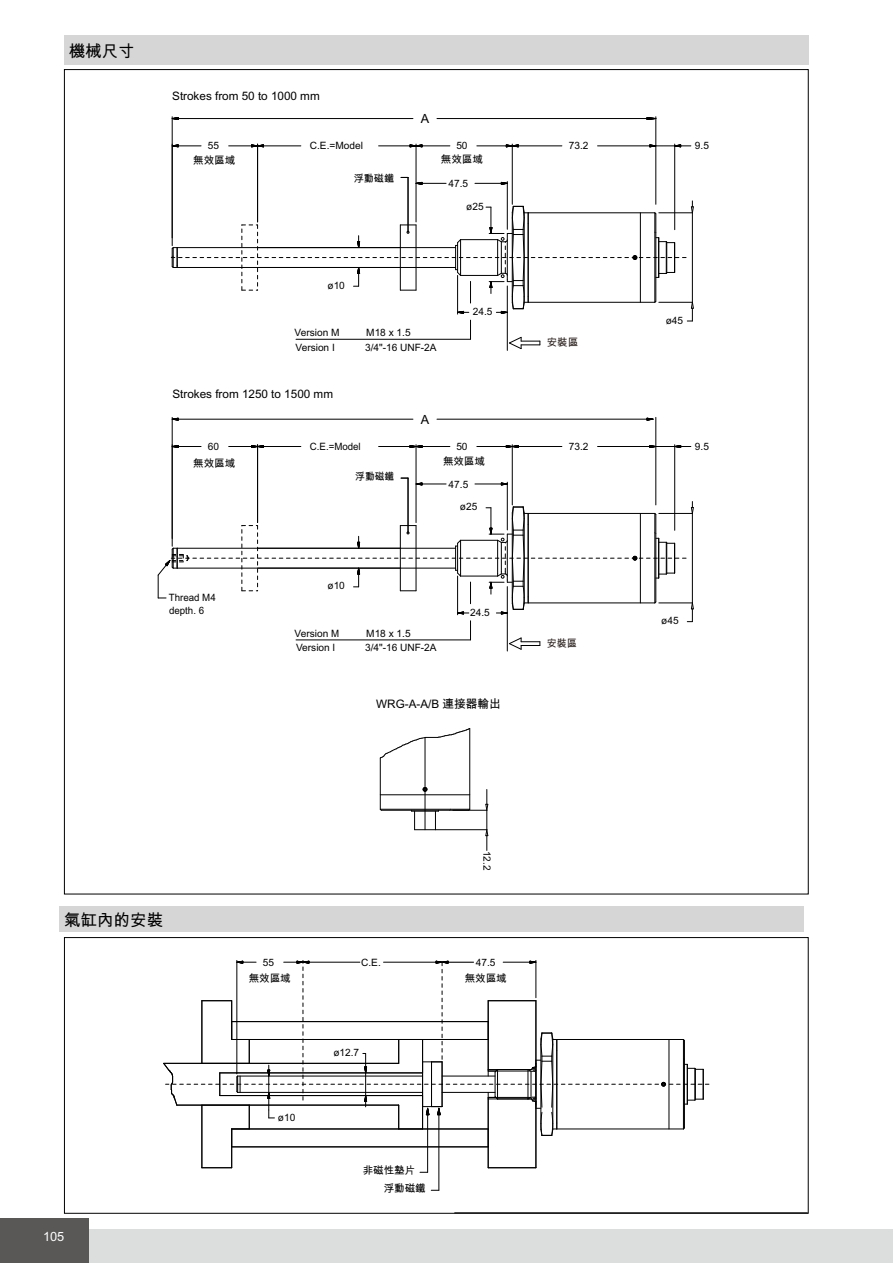
<style>
.page{position:relative;width:893px;height:1263px;background:#fff}
.page>*{position:absolute;margin:0;border:0;box-sizing:border-box;transform-origin:0 0}
.t1{font:16.5px "Arial Unicode MS";color:#000}
.t2{font:12.75px "Arial Unicode MS";color:#fff}
.t3{font:12.6px "Arial Unicode MS";color:#000}
.t4{font:11.7px "Arial Unicode MS";color:#000}
.t5{font:10.5px/18px "Arial Unicode MS";color:#000}
.t6{font:10.5px "Arial Unicode MS";color:#231916}
.t7{font:10.5px "Arial Unicode MS";color:#231916;scale:.96 1}
.t8{font:10.05px "Arial Unicode MS";color:#000}
.t9{font:10.05px "Arial Unicode MS";color:#000;scale:.96 1}
</style>
<div class="page">
<div style="left:64px;top:36px;width:744px;height:29px;background:#d6d6d6"></div>
<div style="left:60px;top:906px;width:744px;height:26px;background:#d6d6d6"></div>
<hr style="left:425px;top:737px;width:1px;height:93px;background:#000">
<hr style="left:178px;top:419px;width:235px;height:1px;background:#000">
<hr style="left:437px;top:419px;width:216px;height:1px;background:#000">
<hr style="left:475px;top:484px;width:32px;height:1px;background:#000">
<hr style="left:264px;top:446px;width:37px;height:1px;background:#000">
<hr style="left:257px;top:445px;width:1px;height:78px;background:#000">
<hr style="left:379px;top:446px;width:31px;height:1px;background:#000">
<hr style="left:416px;top:445px;width:1px;height:78px;background:#000">
<hr style="left:477px;top:446px;width:35px;height:1px;background:#000">
<hr style="left:512px;top:445px;width:1px;height:60px;background:#000">
<hr style="left:507px;top:482px;width:1px;height:48px;background:#000">
<hr style="left:674px;top:445px;width:1px;height:85px;background:#000">
<hr style="left:408px;top:478px;width:1px;height:55px;background:#000">
<hr style="left:172px;top:417px;width:1px;height:121px;background:#000">
<hr style="left:507px;top:587px;width:1px;height:64px;background:#000">
<hr style="left:518px;top:446px;width:44px;height:1px;background:#000">
<hr style="left:598px;top:446px;width:93px;height:1px;background:#000">
<hr style="left:655px;top:417px;width:1px;height:88px;background:#000">
<hr style="left:178px;top:118px;width:235px;height:1px;background:#000">
<hr style="left:437px;top:118px;width:219px;height:1px;background:#000">
<hr style="left:475px;top:183px;width:32px;height:1px;background:#000">
<hr style="left:264px;top:146px;width:37px;height:1px;background:#000">
<hr style="left:257px;top:144px;width:1px;height:78px;background:#000">
<hr style="left:379px;top:146px;width:31px;height:1px;background:#000">
<hr style="left:416px;top:144px;width:1px;height:78px;background:#000">
<hr style="left:477px;top:146px;width:35px;height:1px;background:#000">
<hr style="left:512px;top:144px;width:1px;height:60px;background:#000">
<hr style="left:507px;top:182px;width:1px;height:47px;background:#000">
<hr style="left:674px;top:144px;width:1px;height:86px;background:#000">
<hr style="left:408px;top:177px;width:1px;height:55px;background:#000">
<hr style="left:172px;top:117px;width:1px;height:121px;background:#000">
<hr style="left:507px;top:286px;width:1px;height:64px;background:#000">
<hr style="left:518px;top:146px;width:44px;height:1px;background:#000">
<hr style="left:598px;top:146px;width:93px;height:1px;background:#000">
<hr style="left:655px;top:117px;width:1px;height:87px;background:#000">
<hr style="left:380px;top:758px;width:1px;height:51px;background:#000">
<hr style="left:381px;top:810px;width:69px;height:1px;background:#000">
<svg style="left:411px;top:810px;width:28px;height:20px"></svg>
<hr style="left:435px;top:829px;width:52px;height:1px;background:#000">
<svg style="left:485px;top:789px;width:4px;height:61px"></svg>
<hr style="left:453px;top:810px;width:34px;height:1px;background:#000">
<hr style="left:380px;top:794px;width:90px;height:1px;background:#000">
<hr style="left:380px;top:809px;width:70px;height:1px;background:#000">
<svg style="left:450px;top:808px;width:21px;height:3px"></svg>
<hr style="left:469px;top:728px;width:1px;height:81px;background:#000">
<svg style="left:380px;top:728px;width:90px;height:30px"></svg>
<svg style="left:423px;top:787px;width:4px;height:4px"></svg>
<svg style="left:229px;top:445px;width:35px;height:3px"></svg>
<svg style="left:415px;top:482px;width:31px;height:4px"></svg>
<svg style="left:409px;top:445px;width:41px;height:3px"></svg>
<svg style="left:500px;top:482px;width:8px;height:4px"></svg>
<svg style="left:646px;top:417px;width:8px;height:4px"></svg>
<svg style="left:171px;top:417px;width:8px;height:4px"></svg>
<svg style="left:171px;top:445px;width:30px;height:3px"></svg>
<svg style="left:505px;top:445px;width:14px;height:3px"></svg>
<svg style="left:649px;top:445px;width:8px;height:3px"></svg>
<svg style="left:674px;top:445px;width:8px;height:3px"></svg>
<svg style="left:229px;top:144px;width:35px;height:4px"></svg>
<svg style="left:415px;top:182px;width:31px;height:3px"></svg>
<svg style="left:409px;top:144px;width:41px;height:4px"></svg>
<svg style="left:500px;top:181px;width:8px;height:4px"></svg>
<svg style="left:646px;top:117px;width:11px;height:3px"></svg>
<svg style="left:171px;top:117px;width:8px;height:3px"></svg>
<svg style="left:171px;top:144px;width:30px;height:4px"></svg>
<svg style="left:505px;top:144px;width:14px;height:4px"></svg>
<svg style="left:649px;top:144px;width:8px;height:4px"></svg>
<svg style="left:674px;top:144px;width:8px;height:4px"></svg>
<svg style="left:157px;top:501px;width:537px;height:149px"></svg>
<svg style="left:170px;top:201px;width:524px;height:148px"></svg>
<hr style="left:202px;top:1105px;width:1px;height:63px;background:#000">
<hr style="left:202px;top:1167px;width:30px;height:1px;background:#000">
<hr style="left:231px;top:1129px;width:1px;height:39px;background:#000">
<hr style="left:427px;top:1115px;width:1px;height:57px;background:#000">
<hr style="left:439px;top:1115px;width:1px;height:75px;background:#000">
<hr style="left:536px;top:1001px;width:1px;height:167px;background:#000">
<hr style="left:488px;top:1167px;width:48px;height:1px;background:#000">
<hr style="left:488px;top:1092px;width:1px;height:76px;background:#000">
<svg style="left:163px;top:960px;width:546px;height:187px"></svg>
<hr style="left:454px;top:1212px;width:354px;height:1px;background:#000">
<div style="left:0;top:1229px;width:893px;height:34px;background:#dcdddd"></div>
<div style="left:0;top:1219px;width:89px;height:44px;background:#595857"></div>
<h1 class="t1" style="left:69px;top:45px;width:67px">機械尺寸</h1>
<p class="t4" style="left:172px;top:92px;width:149px">Strokes from 50 to 1000 mm</p>
<p class="t3" style="left:421px;top:114px;width:10px">A</p>
<p class="t8" style="left:208px;top:142px;width:13px">55</p>
<p class="t5" style="left:193px;top:153px;width:43px">無效區域</p>
<p class="t8" style="left:310px;top:142px;width:55px">C.E.=Model</p>
<p class="t8" style="left:354px;top:175px;width:42px">浮動磁鐵</p>
<p class="t8" style="left:456px;top:142px;width:13px">50</p>
<p class="t5" style="left:441px;top:151px;width:43px">無效區域</p>
<p class="t8" style="left:449px;top:180px;width:21px">47.5</p>
<p class="t8" style="left:466px;top:202px;width:19px">ø25</p>
<p class="t8" style="left:327px;top:281px;width:19px">ø10</p>
<p class="t8" style="left:295px;top:329px;width:46px">Version M</p>
<p class="t8" style="left:366px;top:329px;width:46px">M18 x 1.5</p>
<p class="t8" style="left:473px;top:308px;width:21px">24.5</p>
<p class="t8" style="left:296px;top:343px;width:41px">Version I</p>
<p class="t4" style="left:172px;top:390px;width:162px">Strokes from 1250 to 1500 mm</p>
<p class="t8" style="left:365px;top:343px;width:73px">3/4"-16 UNF-2A</p>
<p class="t3" style="left:421px;top:414px;width:10px">A</p>
<p class="t9" style="left:310px;top:443px;width:55px">C.E.=Model</p>
<p class="t9" style="left:355px;top:473px;width:42px">浮動磁鐵</p>
<p class="t8" style="left:208px;top:443px;width:13px">60</p>
<p class="t8" style="left:456px;top:443px;width:13px">50</p>
<p class="t5" style="left:193px;top:456px;width:43px">無效區域</p>
<p class="t5" style="left:443px;top:453px;width:43px">無效區域</p>
<p class="t8" style="left:449px;top:480px;width:21px">47.5</p>
<p class="t8" style="left:460px;top:503px;width:19px">ø25</p>
<p class="t9" style="left:169px;top:594px;width:50px">Thread M4</p>
<p class="t9" style="left:169px;top:607px;width:38px">depth. 6</p>
<p class="t8" style="left:327px;top:582px;width:19px">ø10</p>
<p class="t8" style="left:295px;top:629px;width:46px">Version M</p>
<p class="t8" style="left:296px;top:644px;width:41px">Version I</p>
<p class="t8" style="left:366px;top:629px;width:46px">M18 x 1.5</p>
<p class="t8" style="left:365px;top:644px;width:73px">3/4"-16 UNF-2A</p>
<p class="t8" style="left:470px;top:609px;width:21px">24.5</p>
<p class="t4" style="left:376px;top:700px;width:126px">WRG-A-A/B 連接器輸出</p>
<p class="t8" style="left:569px;top:142px;width:21px">73.2</p>
<p class="t8" style="left:695px;top:142px;width:16px">9.5</p>
<p class="t6" style="left:547px;top:339px;width:33px">安裝區</p>
<p class="t8" style="left:666px;top:316px;width:19px">ø45</p>
<p class="t8" style="left:569px;top:443px;width:21px">73.2</p>
<p class="t8" style="left:695px;top:443px;width:16px">9.5</p>
<p class="t7" style="left:547px;top:639px;width:33px">安裝區</p>
<p class="t8" style="left:661px;top:617px;width:19px">ø45</p>
<h1 class="t1" style="left:64px;top:913px;width:100px">氣缸內的安裝</h1>
<p class="t2" style="left:43px;top:1231px;width:23px">105</p>
<p class="t8" style="left:491px;top:851px;width:21px;rotate:90deg">12.2</p>
<p class="t8" style="left:263px;top:958px;width:13px">55</p>
<p class="t8" style="left:361px;top:958px;width:21px">C.E.</p>
<p class="t8" style="left:476px;top:958px;width:21px">47.5</p>
<p class="t5" style="left:249px;top:971px;width:43px">無效區域</p>
<p class="t5" style="left:465px;top:971px;width:43px">無效區域</p>
<p class="t8" style="left:278px;top:1114px;width:19px">ø10</p>
<p class="t8" style="left:333px;top:1048px;width:27px">ø12.7</p>
<p class="t5" style="left:384px;top:1162px;width:43px;text-indent:-21px">非磁性墊片浮動磁鐵</p>
</div>
